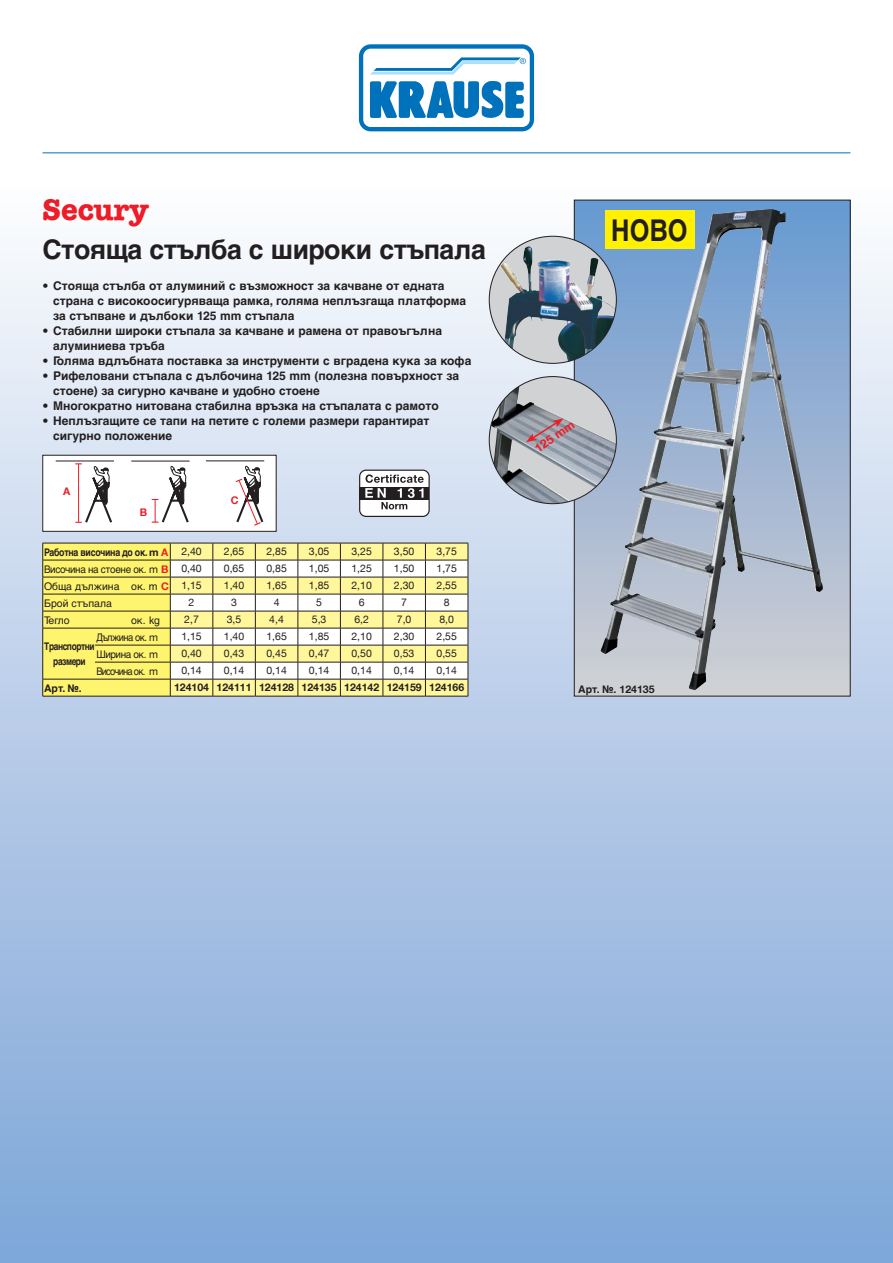
<style>
.page{position:relative;width:893px;height:1263px;background:#fff}
.page>*{position:absolute;margin:0;border:0;box-sizing:border-box;transform-origin:0 0}
._01_Eigennamen{font:700 30px "American Typewriter LT";color:#ee1c28}
.Cyr_-Helv_-Produktin{font:700 30px "Helvetica Cyr";color:#231f20;scale:.85 1}
._02_Produktname-D{font:700 27px "Helvetica Cyr";letter-spacing:-.02em;color:#231f20}
._03_Produktinfo-Text{font:700 12px/15px "Helvetica Cyr";color:#231f20}
.t1{font:700 12px "Helvetica Neue LT";color:#ee1c28}
.t2{font:10.5px "Helvetica Neue LT";color:#231f20}
.t3{font:700 10.5px "Helvetica Neue LT";color:#231f20}
.t4{font:10.5px "Helvetica Cyr Upright";color:#231f20}
._04_Bild-Text-D{font:700 10.5px "Helvetica Cyr";letter-spacing:-.03em;color:#231f20;scale:.84 1}
.t5{font:10.5px "Helvetica Cyr Upright";letter-spacing:-.03em;color:#231f20;scale:.94 1}
._04_Bild-Text-D-2{font:700 10.5px "Helvetica Cyr";letter-spacing:-.03em;color:#231f20}
._04_Bild-Text-D-3{font:700 10.5px/15px "Helvetica Cyr";letter-spacing:-.05em;color:#231f20;text-align:center;scale:.8 1}
.t6{font:10.5px "Helvetica Cyr Upright";letter-spacing:-.08em;color:#231f20;scale:.89 1}
.t7{font:10.5px "Helvetica Cyr Upright";letter-spacing:-.06em;color:#231f20;scale:.9 1}
.t8{font:10.5px "Helvetica Cyr Upright";letter-spacing:-.03em;color:#231f20}
.t9{font:10.5px "Helvetica Cyr Upright";letter-spacing:-.03em;color:#231f20;scale:.95 1}
.t10{font:700 10.5px "Helvetica Neue LT";color:#ee1c28}
.s1{font-family:"Helvetica Neue LT"}
.s2{font-family:"Helvetica Neue LT";color:#ee1c28}
.s3{font-family:"Helvetica Neue LT";font-weight:700;color:#ee1c28}
</style>
<div class="page">
<div style="left:0;top:185px;width:893px;height:1078px;background:linear-gradient(to bottom,#f9f9fb,#7ca4d7)"></div>
<hr style="left:43px;top:153px;width:807px;height:1px;background:#0072bc">
<svg style="left:357px;top:43px;width:179px;height:90px"></svg>
<svg style="left:359px;top:44px;width:175px;height:87px"></svg>
<div style="left:574px;top:200px;width:276px;height:496px;background:linear-gradient(to bottom,#6798d1,#d2d0d4)"></div>
<img style="left:600px;top:209px;width:223px;height:481px">
<div style="left:360px;top:470px;width:69px;height:46px;background:#fff;border-radius:6px"></div>
<div style="left:359px;top:470px;width:71px;height:47px;border:1px solid #231f20;border-radius:6px"></div>
<div style="left:360px;top:487px;width:69px;height:12px;background:#231f20"></div>
<svg style="left:365px;top:474px;width:59px;height:35px"></svg>
<div style="left:43px;top:455px;width:233px;height:76px;background:#fff"></div>
<hr style="left:131px;top:461px;width:59px;height:1px;background:#231f20">
<svg style="left:152px;top:466px;width:37px;height:57px"></svg>
<hr style="left:56px;top:460px;width:58px;height:1px;background:#231f20">
<svg style="left:75px;top:463px;width:37px;height:60px"></svg>
<svg style="left:235px;top:466px;width:29px;height:60px"></svg>
<hr style="left:206px;top:460px;width:58px;height:1px;background:#231f20">
<div style="left:43px;top:455px;width:233px;height:76px;border:1px solid #231f20"></div>
<svg style="left:39px;top:191px;width:114px;height:62px"></svg>
<div style="left:489px;top:236px;width:127px;height:127px;background:#d1d2d4;border-radius:50%"></div>
<img style="left:501px;top:246px;width:115px;height:116px">
<div style="left:489px;top:377px;width:127px;height:127px;background:#d1d2d4;border-radius:50%"></div>
<img style="left:491px;top:386px;width:125px;height:118px">
<svg style="left:526px;top:418px;width:37px;height:24px"></svg>
<div style="left:605px;top:210px;width:89px;height:39px;background:#fff101"></div>
<hr style="left:43px;top:696px;width:52px;height:1px;background:#231f20">
<hr style="left:95px;top:696px;width:75px;height:1px;background:#231f20">
<hr style="left:170px;top:696px;width:43px;height:1px;background:#231f20">
<hr style="left:213px;top:696px;width:42px;height:1px;background:#231f20">
<hr style="left:255px;top:696px;width:43px;height:1px;background:#231f20">
<hr style="left:298px;top:696px;width:42px;height:1px;background:#231f20">
<hr style="left:340px;top:696px;width:43px;height:1px;background:#231f20">
<hr style="left:383px;top:696px;width:42px;height:1px;background:#231f20">
<hr style="left:425px;top:696px;width:43px;height:1px;background:#231f20">
<svg style="left:42px;top:543px;width:427px;height:153px"></svg>
<hr style="left:95px;top:645px;width:75px;height:1px;background:#231f20">
<hr style="left:95px;top:662px;width:75px;height:1px;background:#231f20">
<p class="_01_Eigennamen" style="left:43px;top:193px;width:108px">Secury</p>
<p class="_02_Produktname-D" style="left:43px;top:234px;width:445px">Стояща стълба с широки стъпала</p>
<p class="_03_Produktinfo-Text" style="left:53px;top:278px;width:414px;text-indent:-11px">• Стояща стълба от алуминий с възможност за качване от едната страна с високоосигуряваща рамка, голяма неплъзгаща платформа за стъпване и дълбоки 125 mm стъпала</p>
<p class="_03_Produktinfo-Text" style="left:53px;top:323px;width:390px;text-indent:-11px">• Стабилни широки стъпала за качване и рамена от правоъгълна алуминиева тръба</p>
<p class="_03_Produktinfo-Text" style="left:43px;top:353px;width:430px">• Голяма вдлъбната поставка за инструменти с вградена кука за кофа</p>
<p class="_03_Produktinfo-Text" style="left:53px;top:368px;width:407px;text-indent:-11px">• Рифеловани стъпала с дълбочина 125 mm (полезна повърхност за стоене) за сигурно качване и удобно стоене</p>
<p class="_03_Produktinfo-Text" style="left:43px;top:398px;width:398px">• Многократно нитована стабилна връзка на стъпалата с рамото</p>
<p class="_03_Produktinfo-Text" style="left:53px;top:413px;width:378px;text-indent:-11px">• Неплъзгащите се тапи на петите с големи размери гарантират сигурно положение</p>
<p class="t10" style="left:63px;top:485px;width:9px">A</p>
<p class="t10" style="left:140px;top:506px;width:9px">B</p>
<p class="t10" style="left:231px;top:494px;width:9px">C</p>
<p class="_04_Bild-Text-D" style="left:44px;top:546px;width:149px">Работна височина до ок. <span class="s1">m</span> <span class="s2">A</span></p>
<p class="t2" style="left:181px;top:545px;width:22px">2,40</p>
<p class="t2" style="left:224px;top:545px;width:22px">2,65</p>
<p class="t2" style="left:266px;top:545px;width:22px">2,85</p>
<p class="t2" style="left:309px;top:545px;width:22px">3,05</p>
<p class="t2" style="left:351px;top:545px;width:22px">3,25</p>
<p class="t2" style="left:394px;top:545px;width:22px">3,50</p>
<p class="t2" style="left:436px;top:545px;width:22px">3,75</p>
<p class="t5" style="left:44px;top:563px;width:134px">Височина на стоене ок. <span class="s1">m</span> <span class="s3">B</span></p>
<p class="t2" style="left:181px;top:562px;width:22px">0,40</p>
<p class="t2" style="left:224px;top:562px;width:22px">0,65</p>
<p class="t2" style="left:266px;top:562px;width:22px">0,85</p>
<p class="t2" style="left:309px;top:562px;width:22px">1,05</p>
<p class="t2" style="left:351px;top:562px;width:22px">1,25</p>
<p class="t2" style="left:394px;top:562px;width:22px">1,50</p>
<p class="t2" style="left:436px;top:562px;width:22px">1,75</p>
<p class="t4" style="left:44px;top:580px;width:126px">Обща дължина ок. m <span class="s3">C</span></p>
<p class="t2" style="left:181px;top:579px;width:22px">1,15</p>
<p class="t2" style="left:224px;top:579px;width:22px">1,40</p>
<p class="t2" style="left:266px;top:579px;width:22px">1,65</p>
<p class="t2" style="left:309px;top:579px;width:22px">1,85</p>
<p class="t2" style="left:351px;top:579px;width:22px">2,10</p>
<p class="t2" style="left:394px;top:579px;width:22px">2,30</p>
<p class="t2" style="left:436px;top:579px;width:22px">2,55</p>
<p class="t4" style="left:44px;top:597px;width:69px">Брой стъпала</p>
<p class="t2" style="left:189px;top:596px;width:7px">2</p>
<p class="t2" style="left:231px;top:596px;width:7px">3</p>
<p class="t2" style="left:274px;top:596px;width:7px">4</p>
<p class="t2" style="left:316px;top:596px;width:7px">5</p>
<p class="t2" style="left:359px;top:596px;width:7px">6</p>
<p class="t2" style="left:401px;top:596px;width:7px">7</p>
<p class="t2" style="left:444px;top:596px;width:7px">8</p>
<p class="t8" style="left:44px;top:614px;width:27px">Тегло</p>
<p class="t8" style="left:131px;top:614px;width:30px">ок. kg</p>
<p class="t2" style="left:184px;top:613px;width:16px">2,7</p>
<p class="t2" style="left:227px;top:613px;width:16px">3,5</p>
<p class="t2" style="left:269px;top:613px;width:16px">4,4</p>
<p class="t2" style="left:312px;top:613px;width:16px">5,3</p>
<p class="t2" style="left:354px;top:613px;width:16px">6,2</p>
<p class="t2" style="left:397px;top:613px;width:16px">7,0</p>
<p class="t2" style="left:439px;top:613px;width:16px">8,0</p>
<p class="_04_Bild-Text-D-3" style="left:44px;top:639px;width:65px">Транспортни размери</p>
<p class="t7" style="left:96px;top:631px;width:70px">Дължина ок. <span class="s1">m</span></p>
<p class="t2" style="left:181px;top:630px;width:22px">1,15</p>
<p class="t2" style="left:224px;top:630px;width:22px">1,40</p>
<p class="t2" style="left:266px;top:630px;width:22px">1,65</p>
<p class="t2" style="left:309px;top:630px;width:22px">1,85</p>
<p class="t2" style="left:351px;top:630px;width:22px">2,10</p>
<p class="t2" style="left:394px;top:630px;width:22px">2,30</p>
<p class="t2" style="left:436px;top:630px;width:22px">2,55</p>
<p class="t9" style="left:96px;top:648px;width:66px">Ширина ок. <span class="s1">m</span></p>
<p class="t2" style="left:181px;top:647px;width:22px">0,40</p>
<p class="t2" style="left:224px;top:647px;width:22px">0,43</p>
<p class="t2" style="left:266px;top:647px;width:22px">0,45</p>
<p class="t2" style="left:309px;top:647px;width:22px">0,47</p>
<p class="t2" style="left:351px;top:647px;width:22px">0,50</p>
<p class="t2" style="left:394px;top:647px;width:22px">0,53</p>
<p class="t2" style="left:436px;top:647px;width:22px">0,55</p>
<p class="t6" style="left:96px;top:665px;width:71px">Височина ок. <span class="s1">m</span></p>
<p class="t2" style="left:181px;top:664px;width:22px">0,14</p>
<p class="t2" style="left:224px;top:664px;width:22px">0,14</p>
<p class="t2" style="left:266px;top:664px;width:22px">0,14</p>
<p class="t2" style="left:309px;top:664px;width:22px">0,14</p>
<p class="t2" style="left:351px;top:664px;width:22px">0,14</p>
<p class="t2" style="left:394px;top:664px;width:22px">0,14</p>
<p class="t2" style="left:436px;top:664px;width:22px">0,14</p>
<p class="_04_Bild-Text-D-2" style="left:44px;top:682px;width:39px">Арт. №.</p>
<p class="t3" style="left:174px;top:681px;width:37px">124104</p>
<p class="t3" style="left:217px;top:681px;width:37px">124111</p>
<p class="t3" style="left:259px;top:681px;width:37px">124128</p>
<p class="t3" style="left:302px;top:681px;width:37px">124135</p>
<p class="t3" style="left:344px;top:681px;width:37px">124142</p>
<p class="t3" style="left:387px;top:681px;width:37px">124159</p>
<p class="t3" style="left:429px;top:681px;width:37px">124166</p>
<p class="Cyr_-Helv_-Produktin" style="left:611px;top:214px;width:91px">HOBO</p>
<p class="t1" style="left:532px;top:443px;width:47px;rotate:-35deg">125 mm</p>
<p class="_04_Bild-Text-D-2" style="left:578px;top:683px;width:78px">Арт. №. <span class="s1">124135</span></p>
</div>
